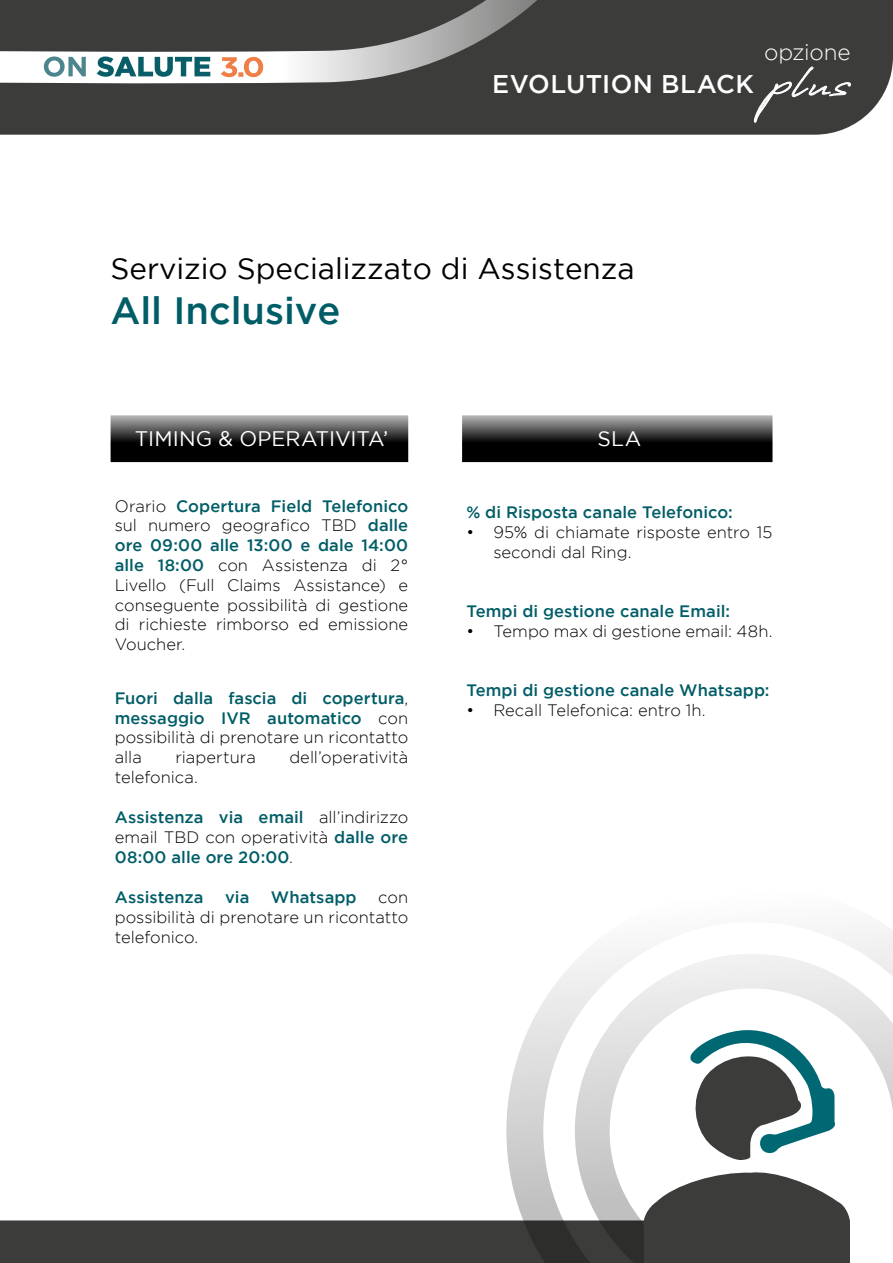
<style>
.page{position:relative;width:893px;height:1263px;background:#fff}
.page>*{position:absolute;margin:0;border:0;box-sizing:border-box;transform-origin:0 0}
.t1{font:500 37.95px "Gotham";color:#005d67}
.t2{font:29.7px "Gotham";color:#000}
.t3{font:500 25.5px "Gotham";letter-spacing:.015em;color:#fff}
.t4{font:300 22.5px "Gotham";letter-spacing:-.005em;color:#fff}
.t5{font:21px "Gotham";color:#fff}
.t6{font:300 16.5px/19.8px "Gotham";color:#000;text-align:justify}
.t7{font:500 16.5px/19.8px "Gotham";letter-spacing:.005em;color:#005d67;text-align:justify}
.s1{font-weight:500;color:#005d67}
.s2{font-weight:300;color:#000}
</style>
<div class="page">
<svg style="left:111px;top:415px;width:661px;height:47px;background:#484848"></svg>
<svg style="left:506px;top:928px;width:387px;height:242px"></svg>
<svg style="left:0;top:1170px;width:850px;height:93px"></svg>
<svg style="left:690px;top:1023px;width:146px;height:138px"></svg>
<div style="left:850px;top:1118px;width:43px;height:145px;background:#fff"></div>
<div style="left:0;top:0;width:893px;height:135px;background:#3c3c3b"></div>
<svg style="left:0;top:0;width:634px;height:89px;background:#626261"></svg>
<svg style="left:221px;top:57px;width:42px;height:20px"></svg>
<svg style="left:97px;top:57px;width:113px;height:20px"></svg>
<svg style="left:43px;top:57px;width:43px;height:20px"></svg>
<svg style="left:754px;top:66px;width:97px;height:57px;background:#50504f"></svg>
<h3 class="t3" style="left:492px;top:69px;width:263px">EVOLUTION BLACK</h3>
<h3 class="t4" style="left:764px;top:40px;width:88px">opzione</h3>
<h2 class="t2" style="left:110px;top:252px;width:526px">Servizio Specializzato di Assistenza</h2>
<h1 class="t1" style="left:110px;top:289px;width:232px">All Inclusive</h1>
<p class="t5" style="left:135px;top:427px;width:255px">TIMING &amp; OPERATIVITA’</p>
<p class="t5" style="left:598px;top:427px;width:45px">SLA</p>
<p class="t6" style="left:115px;top:496px;width:295px">Orario <span class="s1">Copertura Field Telefonico </span>sul numero geografico TBD <span class="s1">dalle ore 09:00 alle 13:00 e dale 14:00 alle 18:00</span> con Assistenza di 2° Livello (Full Claims Assistance) e conseguente possibilità di gestione di richieste rimborso ed emissione Voucher.</p>
<p class="t7" style="left:466px;top:502px;width:268px">% di Risposta canale Telefonico:</p>
<p class="t6" style="left:493px;top:522px;width:281px;text-indent:-27px">• 95% di chiamate risposte entro 15 secondi dal Ring.</p>
<p class="t7" style="left:466px;top:601px;width:265px">Tempi di gestione canale Email:</p>
<p class="t6" style="left:466px;top:621px;width:308px">• Tempo max di gestione email: 48h.</p>
<p class="t7" style="left:115px;top:688px;width:295px">Fuori dalla fascia di copertura<span class="s2">, </span>messaggio IVR automatico <span class="s2">con possibilità di prenotare un ricontatto alla</span></p>
<p class="t6" style="left:175px;top:747px;width:82px">riapertura</p>
<p class="t6" style="left:289px;top:747px;width:120px">dell’operatività</p>
<p class="t6" style="left:115px;top:767px;width:85px">telefonica.</p>
<p class="t7" style="left:115px;top:807px;width:295px">Assistenza via email <span class="s2">all’indirizzo email TBD con operatività</span> dalle ore 08:00 alle ore 20:00<span class="s2">.</span></p>
<p class="t7" style="left:115px;top:887px;width:90px">Assistenza</p>
<p class="t7" style="left:225px;top:887px;width:26px">via</p>
<p class="t7" style="left:271px;top:887px;width:87px">Whatsapp</p>
<p class="t6" style="left:115px;top:887px;width:295px;text-indent:263px">con possibilità di prenotare un ricontatto telefonico.</p>
<p class="t7" style="left:466px;top:680px;width:305px">Tempi di gestione canale Whatsapp:</p>
<p class="t6" style="left:466px;top:700px;width:241px">• Recall Telefonica: entro 1h.</p>
</div>
